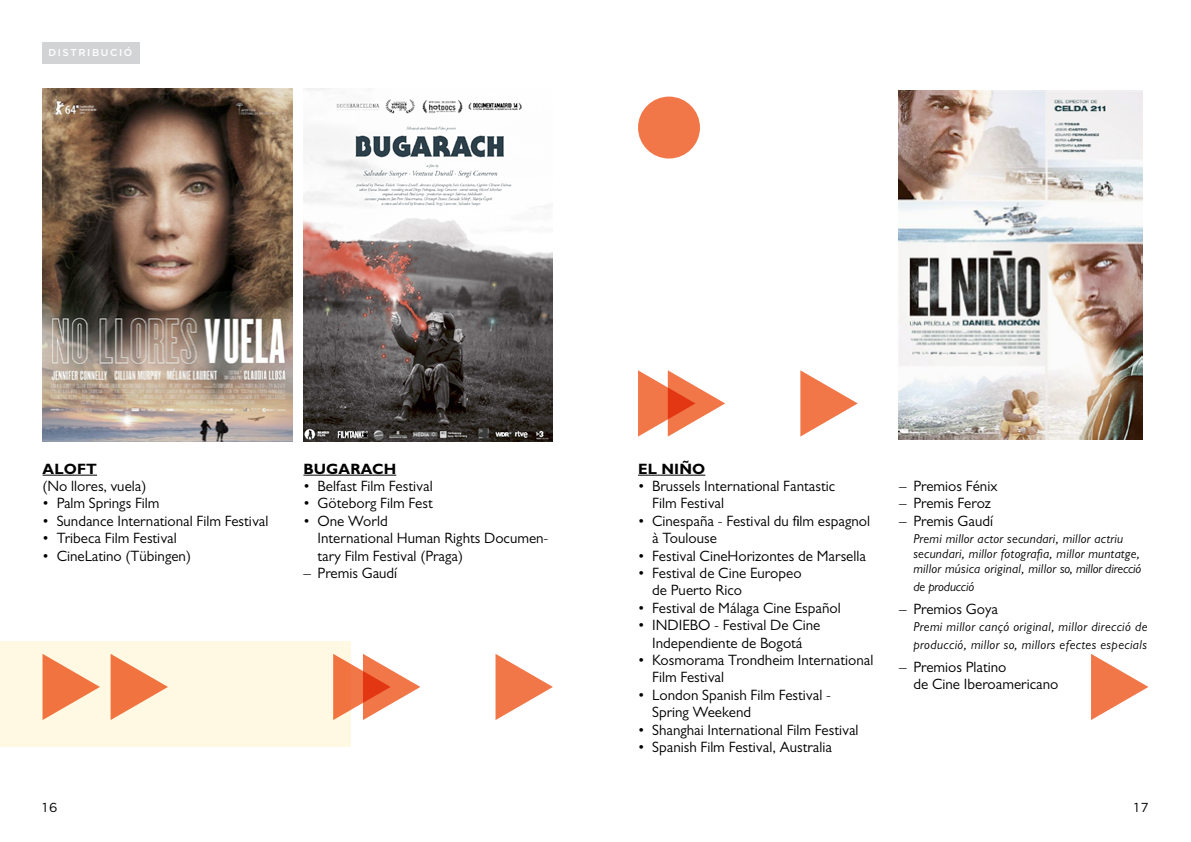
<style>
.page{position:relative;width:1191px;height:842px;background:#fff}
.page>*{position:absolute;margin:0;border:0;box-sizing:border-box;transform-origin:0 0}
.t1{font:15px/17.4px "Gill Sans";color:#000}
.t2{font:700 15px "Gill Sans MT Schlbk";letter-spacing:.01em;color:#000}
.t3{font:italic 13px/15px "Gill Sans";letter-spacing:.02em;color:#000}
.t4{font:italic 13px "Gill Sans";letter-spacing:-.01em;color:#000}
.t5{font:13px "Gotham HTF";color:#000}
.t6{font:500 10px "Gotham HTF";letter-spacing:.16em;color:#fff}
</style>
<div class="page">
<hr style="left:43px;top:475px;width:54px;height:1px;background:#000">
<hr style="left:303px;top:475px;width:93px;height:1px;background:#000">
<img style="left:43px;top:89px;width:249px;height:353px">
<img style="left:303px;top:89px;width:250px;height:353px">
<hr style="left:638px;top:475px;width:67px;height:1px;background:#000">
<img style="left:899px;top:91px;width:243px;height:348px">
<div style="left:43px;top:43px;width:97px;height:21px;background:#d1d3d4"></div>
<div style="left:0;top:641px;width:350px;height:105px;background:#fff9e3"></div>
<svg style="left:111px;top:654px;width:57px;height:66px"></svg>
<svg style="left:495px;top:654px;width:58px;height:66px"></svg>
<svg style="left:1091px;top:654px;width:57px;height:66px"></svg>
<svg style="left:800px;top:370px;width:57px;height:67px"></svg>
<svg style="left:333px;top:654px;width:87px;height:66px"></svg>
<svg style="left:638px;top:370px;width:87px;height:67px"></svg>
<svg style="left:43px;top:654px;width:57px;height:66px"></svg>
<div style="left:638px;top:97px;width:62px;height:62px;background:#f17749;border-radius:50%"></div>
<p class="t6" style="left:48px;top:47px;width:85px">D ISTR IB UCIÓ</p>
<p class="t2" style="left:43px;top:460px;width:56px">ALOFT</p>
<p class="t1" style="left:43px;top:477px;width:105px">(No llores, vuela)</p>
<p class="t1" style="left:43px;top:495px;width:118px">• Palm Springs Film</p>
<p class="t1" style="left:43px;top:512px;width:227px">• Sundance International Film Festival</p>
<p class="t1" style="left:43px;top:529px;width:136px">• Tribeca Film Festival</p>
<p class="t1" style="left:43px;top:547px;width:150px">• CineLatino (Tübingen)</p>
<p class="t2" style="left:303px;top:460px;width:94px">BUGARACH</p>
<p class="t1" style="left:303px;top:477px;width:131px">• Belfast Film Festival</p>
<p class="t1" style="left:303px;top:495px;width:131px">• Göteborg Film Fest</p>
<p class="t1" style="left:317px;top:512px;width:232px;text-indent:-14px">• One World<br>International Human Rights Documen&shy;tary Film Festival (Praga)</p>
<p class="t1" style="left:303px;top:564px;width:95px">– Premis Gaudí</p>
<p class="t2" style="left:638px;top:460px;width:67px">EL NIÑO</p>
<p class="t1" style="left:652px;top:477px;width:184px;text-indent:-14px">• Brussels International Fantastic<br>Film Festival</p>
<p class="t1" style="left:652px;top:512px;width:219px;text-indent:-14px">• Cinespaña - Festival du film espagnol à Toulouse</p>
<p class="t1" style="left:638px;top:547px;width:229px">• Festival CineHorizontes de Marsella</p>
<p class="t1" style="left:652px;top:564px;width:151px;text-indent:-14px">• Festival de Cine Europeo de Puerto Rico</p>
<p class="t1" style="left:638px;top:599px;width:204px">• Festival de Málaga Cine Español</p>
<p class="t1" style="left:638px;top:616px;width:184px;text-align:center">• INDIEBO - Festival De Cine<br>Independiente de Bogotá</p>
<p class="t1" style="left:652px;top:651px;width:223px;text-indent:-14px">• Kosmorama Trondheim International<br>Film Festival</p>
<p class="t1" style="left:652px;top:686px;width:180px;text-indent:-14px">• London Spanish Film Festival -<br>Spring Weekend</p>
<p class="t1" style="left:638px;top:721px;width:222px">• Shanghai International Film Festival</p>
<p class="t1" style="left:638px;top:738px;width:195px">• Spanish Film Festival, Australia</p>
<p class="t1" style="left:899px;top:477px;width:100px">– Premios Fénix</p>
<p class="t1" style="left:899px;top:495px;width:93px">– Premis Feroz</p>
<p class="t1" style="left:899px;top:512px;width:95px">– Premis Gaudí</p>
<p class="t3" style="left:913px;top:531px;width:229px">Premi millor actor secundari, millor actriu secundari, millor fotografia, millor muntatge, millor música original, millor so, millor direcció</p>
<p class="t4" style="left:913px;top:579px;width:62px">de producció</p>
<p class="t1" style="left:899px;top:600px;width:100px">– Premios Goya</p>
<p class="t3" style="left:913px;top:618px;width:236px;line-height:17.4px">Premi millor cançó original, millor direcció de producció, millor so, millors efectes especials</p>
<p class="t1" style="left:913px;top:658px;width:146px;text-indent:-14px">– Premios Platino<br>de Cine Iberoamericano</p>
<p class="t5" style="left:43px;top:800px;width:17px">16</p>
<p class="t5" style="left:1134px;top:800px;width:16px">17</p>
</div>
